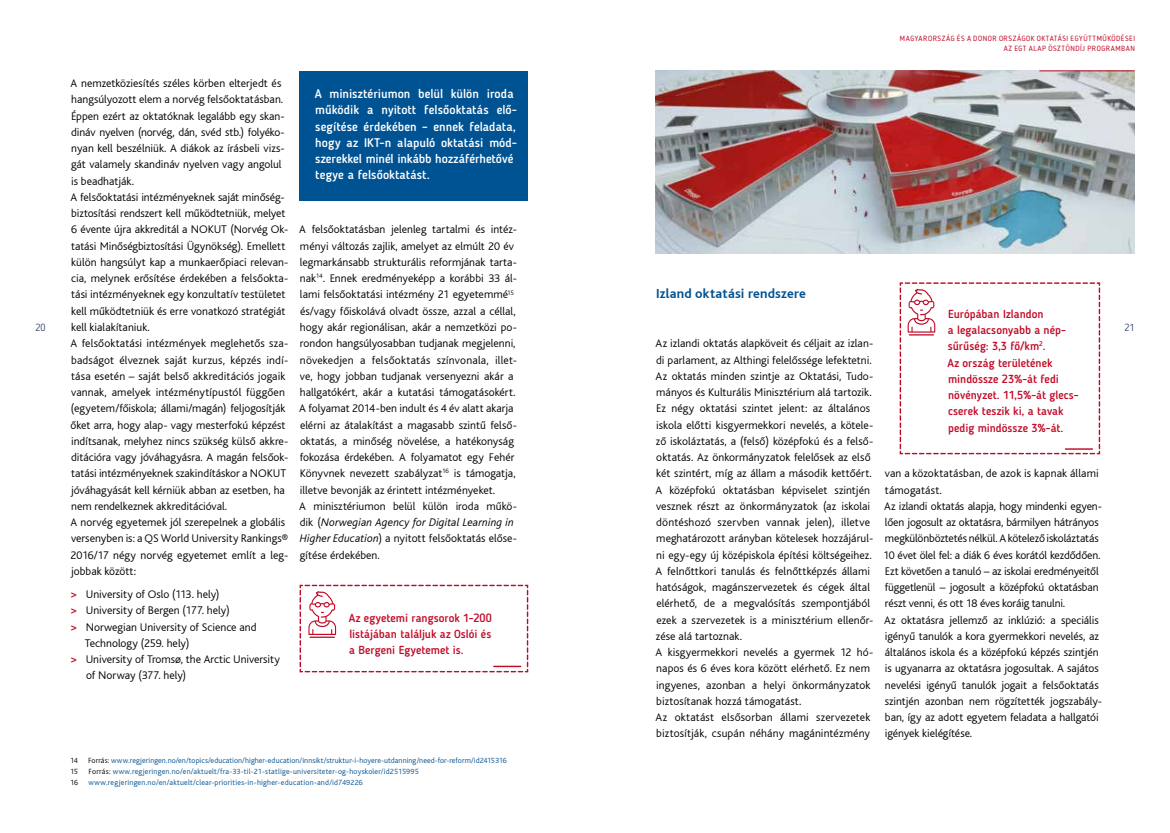
<style>
.page{position:relative;width:1170px;height:833px;background:#fff}
.page>*{position:absolute;margin:0;border:0;box-sizing:border-box;transform-origin:0 0}
.t1{font:700 13.75px "Bliss";letter-spacing:.015em;color:#005191}
.t2{font:500 12.5px/16.2px "Blogger Sans";color:#fff}
.t3{font:300 11.62px/16.2px "Bliss CE";color:#000}
.t4{font:500 11.62px/16.2px "Blogger Sans";letter-spacing:.005em;color:#c10a27;text-align:justify}
.t5{font:300 10px "Blogger Sans";color:#223863}
.t6{font:7.88px "Bliss Light HU";letter-spacing:.025em;color:#005191}
.t7{font:7.88px "Bliss Light HU";color:#000}
.t8{font:7.5px/10px "Blogger Sans";letter-spacing:.075em;color:#c10a27;text-align:right}
.s1{font-family:"Bliss";font-weight:700;color:#c10a27}
.s2{font-family:"Bliss Light HU";font-weight:400}
.s3{font-style:italic}
.s4{color:#000}
</style>
<div class="page">
<div style="left:299px;top:71px;width:229px;height:130px;background:#005393"></div>
<img style="left:656px;top:71px;width:478px;height:182px">
<svg style="left:899px;top:282px;width:201px;height:173px"></svg>
<svg style="left:299px;top:584px;width:230px;height:89px"></svg>
<hr style="left:1039px;top:70px;width:95px;height:1px;background:#c10a27">
<p class="t8" style="left:899px;top:34px;width:237px">MAGYARORSZÁG ÉS A DONOR ORSZÁGOK OKTATÁSI EGYÜTTMŰKÖDÉSEI<br>AZ EGT ALAP ÖSZTÖNDÍJ PROGRAMBAN</p>
<p class="t3" style="left:70px;top:75px;width:219px">A nemzetköziesítés széles körben elterjedt és hangsúlyozott elem a norvég felsőoktatásban.<br>Éppen ezért az oktatóknak legalább egy skan&shy;dináv nyelven (norvég, dán, svéd stb.) folyéko&shy;nyan kell beszélniük. A diákok az írásbeli vizs&shy;gát valamely skandináv nyelven vagy angolul is beadhatják.<br>A felsőoktatási intézményeknek saját minőség&shy;biztosítási rendszert kell működtetniük, melyet 6 évente újra akkreditál a NOKUT (Norvég Ok&shy;tatási Minőségbiztosítási Ügynökség). Emellett külön hangsúlyt kap a munkaerőpiaci relevan&shy;cia, melynek erősítése érdekében a felsőokta&shy;tási intézményeknek egy konzultatív testületet kell működtetniük és erre vonatkozó stratégiát kell kialakítaniuk.<br>A felsőoktatási intézmények meglehetős sza&shy;badságot élveznek saját kurzus, képzés indí&shy;tása esetén – saját belső akkreditációs jogaik vannak, amelyek intézménytípustól függően (egyetem/főiskola; állami/magán) feljogosítják őket arra, hogy alap- vagy mesterfokú képzést indítsanak, melyhez nincs szükség külső akkre&shy;ditációra vagy jóváhagyásra. A magán felsőok&shy;tatási intézményeknek szakindításkor a NOKUT jóváhagyását kell kérniük abban az esetben, ha nem rendelkeznek akkreditációval.<br>A norvég egyetemek jól szerepelnek a globális versenyben is: a QS World University Rankings® 2016/17 négy norvég egyetemet említ a leg&shy;jobbak között:</p>
<p class="t3" style="left:71px;top:586px;width:150px"><span class="s1">&gt;</span> University of Oslo (113. hely)</p>
<p class="t3" style="left:71px;top:602px;width:161px"><span class="s1">&gt;</span> University of Bergen (177. hely)</p>
<p class="t3" style="left:71px;top:619px;width:187px"><span class="s1">&gt;</span> Norwegian University of Science and</p>
<p class="t3" style="left:85px;top:635px;width:106px">Technology (259. hely)</p>
<p class="t3" style="left:71px;top:651px;width:211px"><span class="s1">&gt;</span> University of Troms<span class="s2">ø</span>, the Arctic University</p>
<p class="t3" style="left:86px;top:667px;width:101px">of Norway (377. hely)</p>
<p class="t2" style="left:315px;top:86px;width:204px">A minisztériumon belül külön iroda működik a nyitott felsőoktatás elő&shy;segítése érdekében – ennek feladata, hogy az IKT-n alapuló oktatási mód&shy;szerekkel minél inkább hozzáférhetővé tegye a felsőoktatást.</p>
<p class="t3" style="left:299px;top:221px;width:219px">A felsőoktatásban jelenleg tartalmi és intéz&shy;ményi változás zajlik, amelyet az elmúlt 20 év legmarkánsabb strukturális reformjának tarta&shy;nak<sup>14</sup>. Ennek eredményeképp a korábbi 33 ál&shy;lami felsőoktatási intézmény 21 egyetemmé<sup>15 </sup>és/vagy főiskolává olvadt össze, azzal a céllal, hogy akár regionálisan, akár a nemzetközi po&shy;rondon hangsúlyosabban tudjanak megjelenni, növekedjen a felsőoktatás színvonala, illet&shy;ve, hogy jobban tudjanak versenyezni akár a hallgatókért, akár a kutatási támogatásokért.<br>A folyamat 2014-ben indult és 4 év alatt akarja elérni az átalakítást a magasabb szintű felső&shy;oktatás, a minőség növelése, a hatékonyság fokozása érdekében. A folyamatot egy Fehér Könyvnek nevezett szabályzat<sup>16</sup> is támogatja, illetve bevonják az érintett intézményeket.<br>A minisztériumon belül külön iroda műkö&shy;dik (<span class="s3">Norwegian Agency for Digital Learning in Higher Education</span>) a nyitott felsőoktatás előse&shy;gítése érdekében.</p>
<p class="t1" style="left:656px;top:287px;width:151px">Izland oktatási rendszere</p>
<p class="t4" style="left:947px;top:305px;width:133px;text-align:left">Európában Izlandon<br>a legalacsonyabb a nép&shy;sűrűség: 3,3 fő/km<sup>2</sup>.<br>Az ország területének mindössze 23%-át fedi növényzet. 11,5%-át glec - cserek teszik ki, a tavak pedig mindössze 3%-át.</p>
<p class="t5" style="left:35px;top:321px;width:12px">20</p>
<p class="t5" style="left:1124px;top:321px;width:12px">21</p>
<p class="t3" style="left:655px;top:335px;width:219px">Az izlandi oktatás alapköveit és céljait az izlan&shy;di parlament, az Althingi felelőssége lefektetni.<br>Az oktatás minden szintje az Oktatási, Tudo&shy;mányos és Kulturális Minisztérium alá tartozik.<br>Ez négy oktatási szintet jelent: az általános iskola előtti kisgyermekkori nevelés, a kötele&shy;ző iskoláztatás, a (felső) középfokú és a felső&shy;oktatás. Az önkormányzatok felelősek az első két szintért, míg az állam a második kettőért.<br>A középfokú oktatásban képviselet szintjén vesznek részt az önkormányzatok (az iskolai döntéshozó szervben vannak jelen), illetve meghatározott arányban kötelesek hozzájárul&shy;ni egy-egy új középiskola építési költségeihez.<br>A felnőttkori tanulás és felnőttképzés állami hatóságok, magánszervezetek és cégek által elérhető, de a megvalósítás szempontjából ezek a szervezetek is a minisztérium ellenőr&shy;zése alá tartoznak.<br>A kisgyermekkori nevelés a gyermek 12 hó&shy;napos és 6 éves kora között elérhető. Ez nem ingyenes, azonban a helyi önkormányzatok biztosítanak hozzá támogatást.<br>Az oktatást elsősorban állami szervezetek biztosítják, csupán néhány magánintézmény</p>
<p class="t3" style="left:883px;top:465px;width:220px">van a közoktatásban, de azok is kapnak állami támogatást.<br>Az izlandi oktatás alapja, hogy mindenki egyen&shy;lően jogosult az oktatásra, bármilyen hátrányos megkülönböztetés nélkül. A kötelező iskoláztatás 10 évet ölel fel: a diák 6 éves korától kezdődően.<br>Ezt követően a tanuló – az iskolai eredményeitől függetlenül – jogosult a középfokú oktatásban részt venni, és ott 18 éves koráig tanulni.<br>Az oktatásra jellemző az inklúzió: a speciális igényű tanulók a kora gyermekkori nevelés, az általános iskola és a középfokú képzés szintjén is ugyanarra az oktatásra jogosultak. A sajátos nevelési igényű tanulók jogait a felsőoktatás szintjén azonban nem rögzítették jogszabály&shy;ban, így az adott egyetem feladata a hallgatói igények kielégítése.</p>
<p class="t4" style="left:349px;top:609px;width:144px">Az egyetemi rangsorok 1-200 listájában találjuk az Oslói és a Bergeni Egyetemet is.</p>
<p class="t7" style="left:70px;top:755px;width:9px">14</p>
<p class="t6" style="left:88px;top:755px;width:420px"><span class="s4">Forrás:</span> www.regjeringen.no/en/topics/education/higher-education/innsikt/struktur-i-hoyere-utdanning/need-for-reform/id2415316</p>
<p class="t7" style="left:70px;top:766px;width:9px">15</p>
<p class="t6" style="left:88px;top:766px;width:332px"><span class="s4">Forrás:</span> www.regjeringen.no/en/aktuelt/fra-33-til-21-statlige-universiteter-og-hoyskoler/id2515995</p>
<p class="t7" style="left:70px;top:778px;width:10px">16</p>
<p class="t6" style="left:89px;top:778px;width:276px">www.regjeringen.no/en/aktuelt/clear-priorities-in-higher-education-and/id749226</p>
</div>
